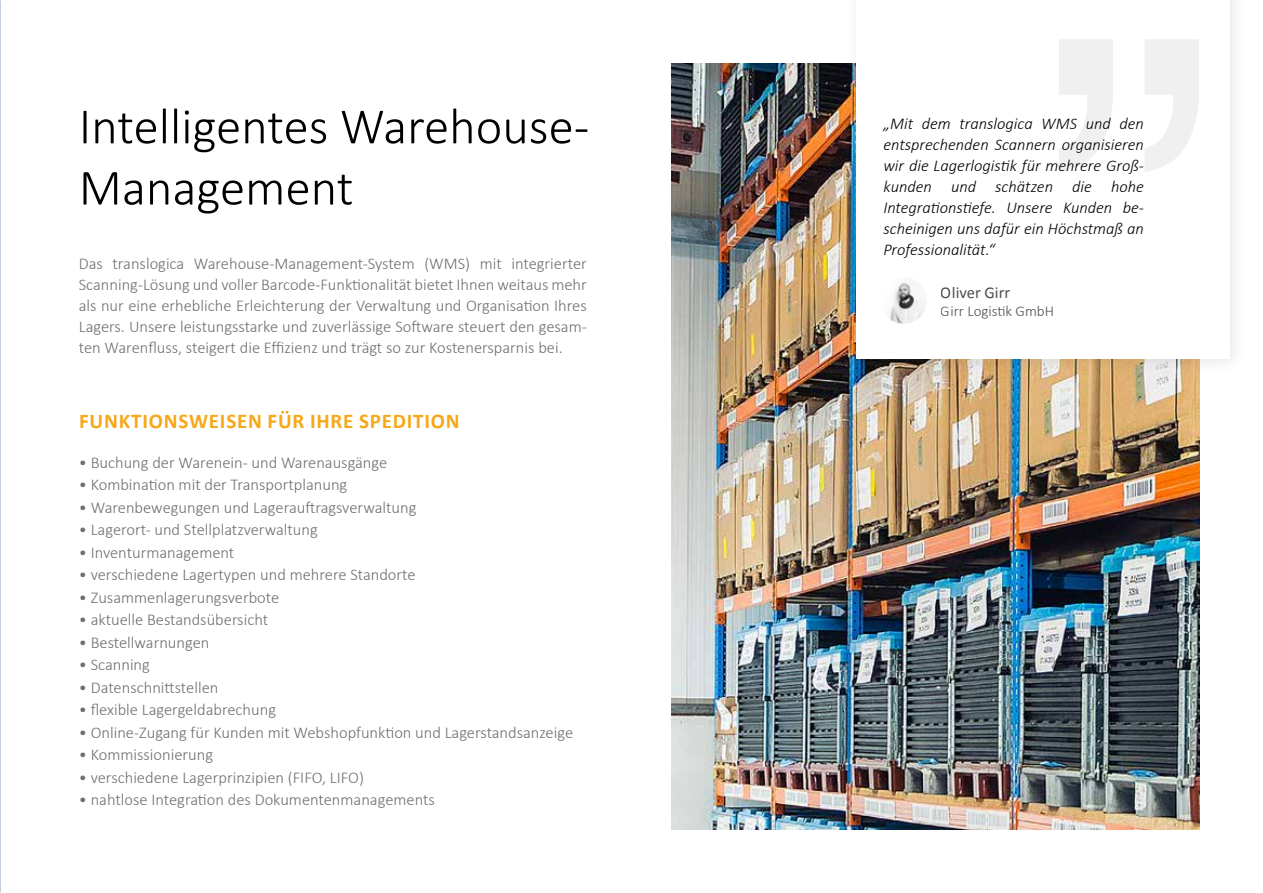
<style>
.page{position:relative;width:1263px;height:893px;background:#fff}
.page>*{position:absolute;margin:0;border:0;box-sizing:border-box;transform-origin:0 0}
.t1{font:300 51px/61.2px "Calibri";color:#000}
.t2{font:700 21px "Calibri";letter-spacing:.04em;color:#f7a717}
.t3{font:300 16.5px/21px "Calibri";color:#706f6f;text-align:justify}
.t4{font:italic 300 16.5px/21px "Calibri";color:#000;text-align:justify}
.t5{font:16.5px "Calibri";color:#000}
.t6{font:300 15px "Calibri";color:#000}
</style>
<div class="page">
<img style="left:672px;top:64px;width:527px;height:765px">
<div style="left:844px;top:0;width:402px;height:376px;background:#000;opacity:.1"></div>
<div style="left:856px;top:0;width:373px;height:358px;background:#fff"></div>
<svg style="left:1059px;top:39px;width:140px;height:133px"></svg>
<img style="left:880px;top:277px;width:47px;height:47px;border-radius:23px">
<h1 class="t1" style="left:79px;top:95px;width:512px">Intelligentes Warehouse-<br>Management</h1>
<p class="t3" style="left:79px;top:253px;width:510px">Das translogica Warehouse-Management-System (WMS) mit integrierter Scanning-Lösung und voller Barcode-Funktionalität bietet Ihnen weitaus mehr als nur eine erhebliche Erleichterung der Verwaltung und Organisation Ihres Lagers. Unsere leistungsstarke und zuverlässige Software steuert den gesam&shy;ten Warenfluss, steigert die Effizienz und trägt so zur Kostenersparnis bei.</p>
<p class="t2" style="left:79px;top:406px;width:382px">FUNKTIONSWEISEN FÜR IHRE SPEDITION</p>
<p class="t3" style="left:79px;top:452px;width:310px">• Buchung der Warenein- und Warenausgänge</p>
<p class="t3" style="left:79px;top:474px;width:270px">• Kombination mit der Transportplanung</p>
<p class="t3" style="left:79px;top:497px;width:339px">• Warenbewegungen und Lagerauftragsverwaltung</p>
<p class="t3" style="left:79px;top:519px;width:240px">• Lagerort- und Stellplatzverwaltung</p>
<p class="t3" style="left:79px;top:542px;width:157px">• Inventurmanagement</p>
<p class="t3" style="left:79px;top:564px;width:338px">• verschiedene Lagertypen und mehrere Standorte</p>
<p class="t3" style="left:79px;top:587px;width:202px">• Zusammenlagerungsverbote</p>
<p class="t3" style="left:79px;top:609px;width:191px">• aktuelle Bestandsübersicht</p>
<p class="t3" style="left:79px;top:632px;width:132px">• Bestellwarnungen</p>
<p class="t3" style="left:79px;top:654px;width:73px">• Scanning</p>
<p class="t3" style="left:79px;top:677px;width:141px">• Datenschnittstellen</p>
<p class="t3" style="left:79px;top:699px;width:199px">• flexible Lagergeldabrechung</p>
<p class="t3" style="left:79px;top:722px;width:496px">• Online-Zugang für Kunden mit Webshopfunktion und Lagerstandsanzeige</p>
<p class="t3" style="left:79px;top:744px;width:136px">• Kommissionierung</p>
<p class="t3" style="left:79px;top:767px;width:287px">• verschiedene Lagerprinzipien (FIFO, LIFO)</p>
<p class="t3" style="left:79px;top:789px;width:358px">• nahtlose Integration des Dokumentenmanagements</p>
<p class="t4" style="left:883px;top:113px;width:262px">„Mit dem translogica WMS und den entsprechenden Scannern organisieren wir die Lagerlogistik für mehrere Groß&shy;kunden und schätzen die hohe Integrationstiefe. Unsere Kunden be&shy;scheinigen uns dafür ein Höchstmaß an Professionalität.“</p>
<p class="t5" style="left:941px;top:281px;width:71px">Oliver Girr</p>
<p class="t6" style="left:941px;top:301px;width:115px">Girr Logistik GmbH</p>
</div>
